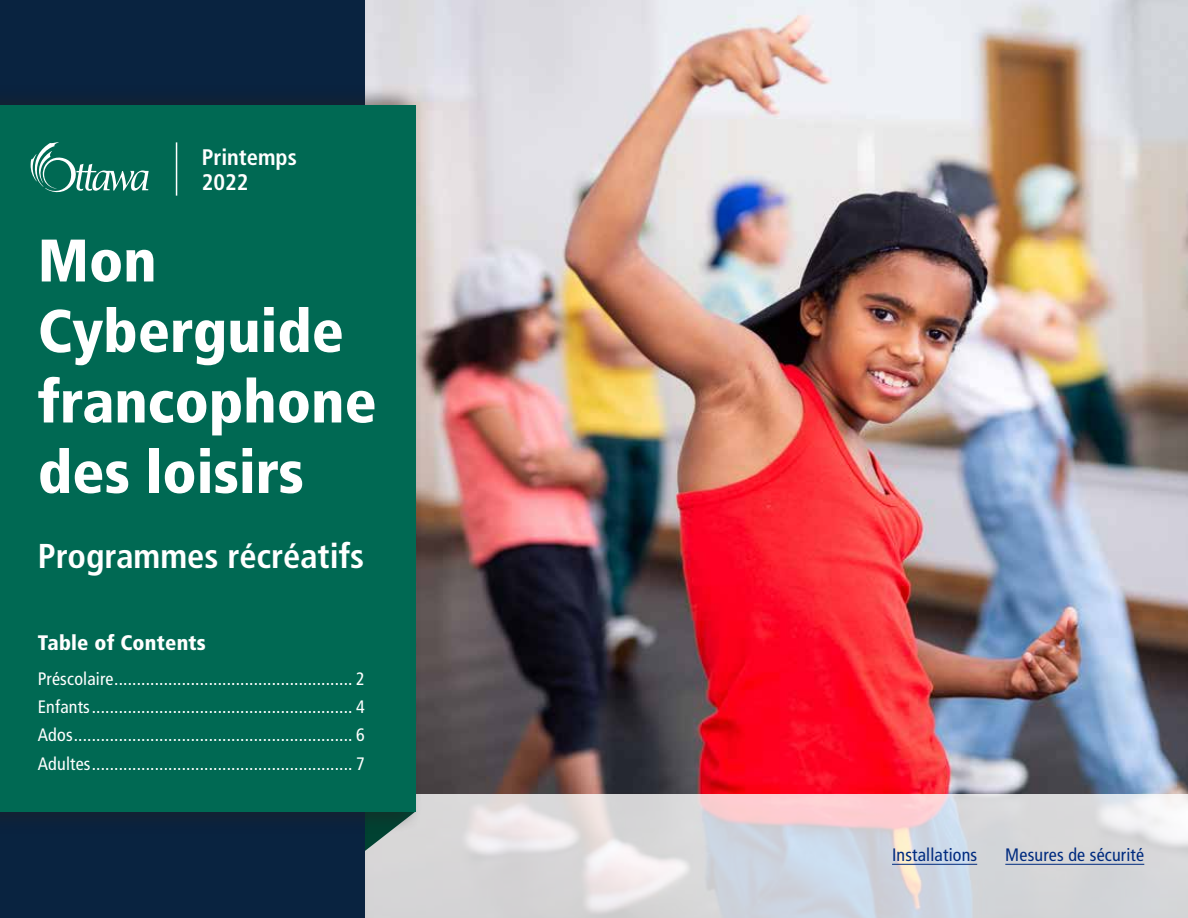
<style>
.page{position:relative;width:1188px;height:918px;background:#fff}
.page>*{position:absolute;margin:0;border:0;box-sizing:border-box;transform-origin:0 0}
.t1{font:900 condensed 60px/70.5px "Frutiger LT Std";color:#fff}
.t2{font:700 condensed 34.5px "Frutiger LT Std";color:#fff}
.t3{font:700 condensed 22.5px/25.5px "Frutiger LT Std";color:#fff}
.t4{font:900 condensed 21px "Frutiger LT Std";letter-spacing:.01em;color:#fff}
.t5{font:condensed 18px/28.3px "Frutiger LT Std";letter-spacing:.01em;color:#fff;text-align:justify}
.t6{font:condensed 18px "Frutiger LT Std";letter-spacing:.01em;color:#002b7f}
</style>
<div class="page">
<img style="left:368px;top:0;width:820px;height:795px">
<svg style="left:368px;top:795px;width:820px;height:123px;fill:#d6d6d9"></svg>
<svg style="left:368px;top:834px;width:47px;height:27px"></svg>
<div style="left:0;top:0;width:364px;height:918px;background:#092340"></div>
<div style="left:0;top:84px;width:422px;height:750px;background:#231f20;opacity:.45"></div>
<div style="left:0;top:106px;width:415px;height:706px;background:#006953"></div>
<hr style="left:892px;top:864px;width:85px;height:1px;background:#002b7f">
<hr style="left:1005px;top:864px;width:139px;height:1px;background:#002b7f">
<svg style="left:31px;top:142px;width:118px;height:51px"></svg>
<hr style="left:176px;top:142px;width:1px;height:54px;background:#fff">
<p class="t3" style="left:202px;top:144px;width:97px">Printemps<br>2022</p>
<h1 class="t1" style="left:38px;top:225px;width:340px">Mon<br>Cyberguide francophone des loisirs</h1>
<h2 class="t2" style="left:38px;top:536px;width:328px">Programmes récréatifs</h2>
<p class="t4" style="left:38px;top:630px;width:170px">Table of Contents</p>
<p class="t5" style="left:38px;top:664px;width:329px">Préscolaire..................................................... 2<br>Enfants.......................................................... 4<br>Ados.............................................................. 6<br>Adultes.......................................................... 7</p>
<p class="t6" style="left:892px;top:845px;width:87px">Installations</p>
<p class="t6" style="left:1005px;top:845px;width:140px">Mesures de sécurité</p>
</div>
